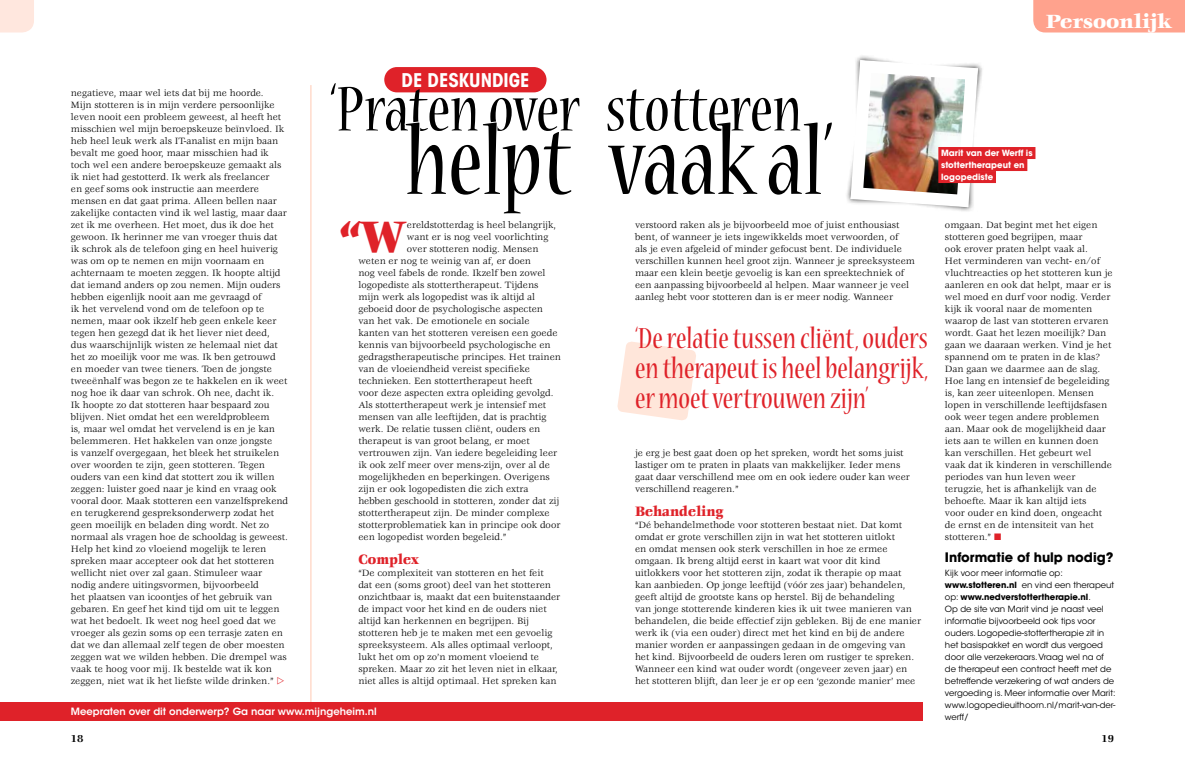
<style>
.page{position:relative;width:1185px;height:763px;background:#fff}
.page>*{position:absolute;margin:0;border:0;box-sizing:border-box;transform-origin:0 0}
.t1{font:condensed 105.5px "Nueva Std";color:#000}
.t2{font:condensed 70.2px "Nueva Std";color:#000}
.t3{font:900 48.3px "Veljovic Std";color:#df2229}
.t4{font:condensed 32px/30px "Nueva Std";color:#df2229;text-align:justify}
.t5{font:900 21px "Veljovic Std";color:#fff}
.t6{font:700 condensed 18.7px "ITC Avant Garde Std";color:#fff}
.t7{font:900 15px "Veljovic Std";color:#df2229;scale:.9 1}
.t8{font:700 13px "ITC Avant Garde Std";color:#000}
.t9{font:700 11px "Veljovic Std";color:#000}
.t10{font:10px/12px "Veljovic Std";color:#000}
.t11{font:600 10px "ITC Avant Garde Std";color:#fff}
.t12{font:8.5px/12px "ITC Avant Garde Std";color:#000}
.t13{font:700 8.5px/12px "ITC Avant Garde Std";color:#fff}
.s1{font-family:"European Pi Three";font-size:9.5px;color:#df2229}
.s2{font-weight:700}
</style>
<div class="page">
<div style="left:845px;top:54px;width:139px;height:159px;background:#000;opacity:.9"></div>
<svg style="left:850px;top:60px;width:128px;height:147px"></svg>
<img style="left:863px;top:73px;width:102px;height:121px">
<svg style="left:617px;top:341px;width:79px;height:79px"></svg>
<div style="left:938px;top:147px;width:97px;height:12px;background:#df2229"></div>
<div style="left:938px;top:159px;width:89px;height:12px;background:#df2229"></div>
<div style="left:938px;top:171px;width:58px;height:12px;background:#df2229"></div>
<hr style="left:310px;top:85px;width:1px;height:635px;background:#ffc9b2">
<div style="left:384px;top:67px;width:162px;height:25px;background:#df2229;border-radius:13px"></div>
<div style="left:0;top:701px;width:922px;height:19px;background:#df2229"></div>
<svg style="left:0;top:0;width:34px;height:32px"></svg>
<div style="left:1033px;top:0;width:152px;height:32px;background:#ffa28d"></div>
<h3 class="t5" style="left:1046px;top:9px;width:128px">Persoonlijk</h3>
<p class="t10" style="left:71px;top:87px;width:219px">negatieve, maar wel iets dat bij me hoorde.<br>Mijn stotteren is in mijn verdere persoonlijke leven nooit een probleem geweest, al heeft het misschien wel mijn beroepskeuze beïnvloed. Ik heb heel leuk werk als IT-analist en mijn baan bevalt me goed hoor, maar misschien had ik toch wel een andere beroepskeuze gemaakt als ik niet had gestotterd. Ik werk als freelancer<br>en geef soms ook instructie aan meerdere mensen en dat gaat prima. Alleen bellen naar zakelijke contacten vind ik wel lastig, maar daar zet ik me overheen. Het moet, dus ik doe het gewoon. Ik herinner me van vroeger thuis dat ik schrok als de telefoon ging en heel huiverig was om op te nemen en mijn voornaam en achternaam te moeten zeggen. Ik hoopte altijd dat iemand anders op zou nemen. Mijn ouders hebben eigenlijk nooit aan me gevraagd of<br>ik het vervelend vond om de telefoon op te nemen, maar ook ikzelf heb geen enkele keer tegen hen gezegd dat ik het liever niet deed,<br>dus waarschijnlijk wisten ze helemaal niet dat het zo moeilijk voor me was. Ik ben getrouwd en moeder van twee tieners. Toen de jongste tweeënhalf was begon ze te hakkelen en ik weet nog hoe ik daar van schrok. Oh nee, dacht ik.<br>Ik hoopte zo dat stotteren haar bespaard zou blijven. Niet omdat het een wereldprobleem<br>is, maar wel omdat het vervelend is en je kan belemmeren. Het hakkelen van onze jongste<br>is vanzelf overgegaan, het bleek het struikelen over woorden te zijn, geen stotteren. Tegen ouders van een kind dat stottert zou ik willen zeggen: luister goed naar je kind en vraag ook vooral door. Maak stotteren een vanzelfsprekend en terugkerend gespreksonderwerp zodat het geen moeilijk en beladen ding wordt. Net zo normaal als vragen hoe de schooldag is geweest.<br>Help het kind zo vloeiend mogelijk te leren spreken maar accepteer ook dat het stotteren wellicht niet over zal gaan. Stimuleer waar nodig andere uitingsvormen, bijvoorbeeld<br>het plaatsen van icoontjes of het gebruik van gebaren. En geef het kind tijd om uit te leggen wat het bedoelt. Ik weet nog heel goed dat we vroeger als gezin soms op een terrasje zaten en dat we dan allemaal zelf tegen de ober moesten zeggen wat we wilden hebben. Die drempel was vaak te hoog voor mij. Ik bestelde wat ik kon zeggen, niet wat ik het liefste wilde drinken.” <span class="s1">e</span></p>
<h3 class="t6" style="left:402px;top:68px;width:130px">DE DESKUNDIGE</h3>
<h2 class="t2" style="left:330px;top:78px;width:473px">‘Praten over stotteren</h2>
<h1 class="t1" style="left:405px;top:114px;width:429px">helpt vaak al’</h1>
<h3 class="t3" style="left:340px;top:210px;width:68px">“W</h3>
<p class="t10" style="left:407px;top:219px;width:151px">ereldstotterdag is heel belangrijk,</p>
<p class="t10" style="left:407px;top:231px;width:143px">want er is nog veel voorlichting</p>
<p class="t10" style="left:407px;top:243px;width:133px">over stotteren nodig. Mensen</p>
<p class="t10" style="left:358px;top:255px;width:174px">weten er nog te weinig van af, er doen</p>
<p class="t10" style="left:358px;top:267px;width:189px">nog veel fabels de ronde. Ikzelf ben zowel</p>
<p class="t10" style="left:358px;top:279px;width:182px">logopediste als stottertherapeut. Tijdens</p>
<p class="t10" style="left:358px;top:291px;width:178px">mijn werk als logopedist was ik altijd al</p>
<p class="t10" style="left:358px;top:303px;width:186px">geboeid door de psychologische aspecten</p>
<p class="t10" style="left:358px;top:315px;width:173px">van het vak. De emotionele en sociale</p>
<p class="t10" style="left:358px;top:327px;width:201px">kanten van het stotteren vereisen een goede</p>
<p class="t10" style="left:358px;top:339px;width:194px">kennis van bijvoorbeeld psychologische en</p>
<p class="t10" style="left:358px;top:351px;width:204px">gedragstherapeutische principes. Het trainen</p>
<p class="t10" style="left:358px;top:363px;width:173px">van de vloeiendheid vereist specifieke</p>
<p class="t10" style="left:358px;top:375px;width:176px">technieken. Een stottertherapeut heeft</p>
<p class="t10" style="left:358px;top:387px;width:197px">voor deze aspecten extra opleiding gevolgd.</p>
<p class="t10" style="left:358px;top:399px;width:189px">Als stottertherapeut werk je intensief met</p>
<p class="t10" style="left:358px;top:411px;width:190px">mensen van alle leeftijden, dat is prachtig</p>
<p class="t10" style="left:358px;top:423px;width:183px">werk. De relatie tussen cliënt, ouders en</p>
<p class="t10" style="left:358px;top:435px;width:173px">therapeut is van groot belang, er moet</p>
<p class="t10" style="left:358px;top:447px;width:200px">vertrouwen zijn. Van iedere begeleiding leer</p>
<p class="t10" style="left:358px;top:459px;width:193px">ik ook zelf meer over mens-zijn, over al de</p>
<p class="t10" style="left:358px;top:471px;width:193px">mogelijkheden en beperkingen. Overigens</p>
<p class="t10" style="left:358px;top:483px;width:172px">zijn er ook logopedisten die zich extra</p>
<p class="t10" style="left:358px;top:495px;width:202px">hebben geschoold in stotteren, zonder dat zij</p>
<p class="t10" style="left:358px;top:507px;width:193px">stottertherapeut zijn. De minder complexe</p>
<p class="t10" style="left:358px;top:519px;width:204px">stotterproblematiek kan in principe ook door</p>
<p class="t10" style="left:358px;top:531px;width:150px">een logopedist worden begeleid.”</p>
<h3 class="t7" style="left:358px;top:551px;width:69px">Complex</h3>
<p class="t10" style="left:358px;top:567px;width:203px">“De complexiteit van stotteren en het feit<br>dat een (soms groot) deel van het stotteren onzichtbaar is, maakt dat een buitenstaander de impact voor het kind en de ouders niet altijd kan herkennen en begrijpen. Bij stotteren heb je te maken met een gevoelig spreeksysteem. Als alles optimaal verloopt, lukt het om op zo’n moment vloeiend te spreken. Maar zo zit het leven niet in elkaar, niet alles is altijd optimaal. Het spreken kan</p>
<p class="t10" style="left:635px;top:219px;width:281px">verstoord raken als je bijvoorbeeld moe of juist enthousiast bent, of wanneer je iets ingewikkelds moet verwoorden, of<br>als je even afgeleid of minder gefocust bent. De individuele verschillen kunnen heel groot zijn. Wanneer je spreeksysteem maar een klein beetje gevoelig is kan een spreektechniek of een aanpassing bijvoorbeeld al helpen. Maar wanneer je veel aanleg hebt voor stotteren dan is er meer nodig. Wanneer</p>
<h3 class="t4" style="left:635px;top:325px;width:295px">‘De relatie tussen cliënt, ouders en therapeut is heel belangrijk, er moet vertrouwen zijn’</h3>
<p class="t10" style="left:635px;top:447px;width:276px">je erg je best gaat doen op het spreken, wordt het soms juist lastiger om te praten in plaats van makkelijker. Ieder mens gaat daar verschillend mee om en ook iedere ouder kan weer verschillend reageren.”</p>
<h3 class="t7" style="left:635px;top:503px;width:100px">Behandeling</h3>
<p class="t10" style="left:635px;top:519px;width:288px">“Dé behandelmethode voor stotteren bestaat niet. Dat komt omdat er grote verschillen zijn in wat het stotteren uitlokt<br>en omdat mensen ook sterk verschillen in hoe ze ermee omgaan. Ik breng altijd eerst in kaart wat voor dit kind uitlokkers voor het stotteren zijn, zodat ik therapie op maat<br>kan aanbieden. Op jonge leeftijd (vóór zes jaar) behandelen, geeft altijd de grootste kans op herstel. Bij de behandeling<br>van jonge stotterende kinderen kies ik uit twee manieren van behandelen, die beide effectief zijn gebleken. Bij de ene manier werk ik (via een ouder) direct met het kind en bij de andere manier worden er aanpassingen gedaan in de omgeving van het kind. Bijvoorbeeld de ouders leren om rustiger te spreken.<br>Wanneer een kind wat ouder wordt (ongeveer zeven jaar) en het stotteren blijft, dan leer je er op een ‘gezonde manier’ mee</p>
<p class="t11" style="left:71px;top:704px;width:307px">Meepraten over dit onderwerp? Ga naar www.mijngeheim.nl</p>
<p class="t13" style="left:941px;top:147px;width:93px">Marit van der Werff is stottertherapeut en logopediste</p>
<p class="t10" style="left:945px;top:219px;width:169px">omgaan. Dat begint met het eigen stotteren goed begrijpen, maar<br>ook erover praten helpt vaak al.<br>Het verminderen van vecht- en/of vluchtreacties op het stotteren kun je aanleren en ook dat helpt, maar er is wel moed en durf voor nodig. Verder kijk ik vooral naar de momenten waarop de last van stotteren ervaren wordt. Gaat het lezen moeilijk? Dan gaan we daaraan werken. Vind je het spannend om te praten in de klas?<br>Dan gaan we daarmee aan de slag.<br>Hoe lang en intensief de begeleiding is, kan zeer uiteenlopen. Mensen lopen in verschillende leeftijdsfasen ook weer tegen andere problemen aan. Maar ook de mogelijkheid daar iets aan te willen en kunnen doen kan verschillen. Het gebeurt wel vaak dat ik kinderen in verschillende periodes van hun leven weer terugzie, het is afhankelijk van de behoefte. Maar ik kan altijd iets<br>voor ouder en kind doen, ongeacht de ernst en de intensiteit van het stotteren.” <span class="s1">L</span></p>
<h3 class="t8" style="left:945px;top:548px;width:170px">Informatie of hulp nodig?</h3>
<p class="t12" style="left:945px;top:567px;width:172px">Kijk voor meer informatie op: <span class="s2">www.stotteren.nl</span> en vind een therapeut op: <span class="s2">www.nedverstottertherapie.nl</span>.<br>Op de site van Marit vind je naast veel informatie bijvoorbeeld ook tips voor ouders. Logopedie-stottertherapie zit in het basispakket en wordt dus vergoed door alle verzekeraars. Vraag wel na of de therapeut een contract heeft met de betreffende verzekering of wat anders de vergoeding is. Meer informatie over Marit: www.logopedieuithoorn.nl/marit-van-der&shy;werff/</p>
<p class="t9" style="left:71px;top:733px;width:14px">18</p>
<p class="t9" style="left:1102px;top:733px;width:14px">19</p>
</div>
